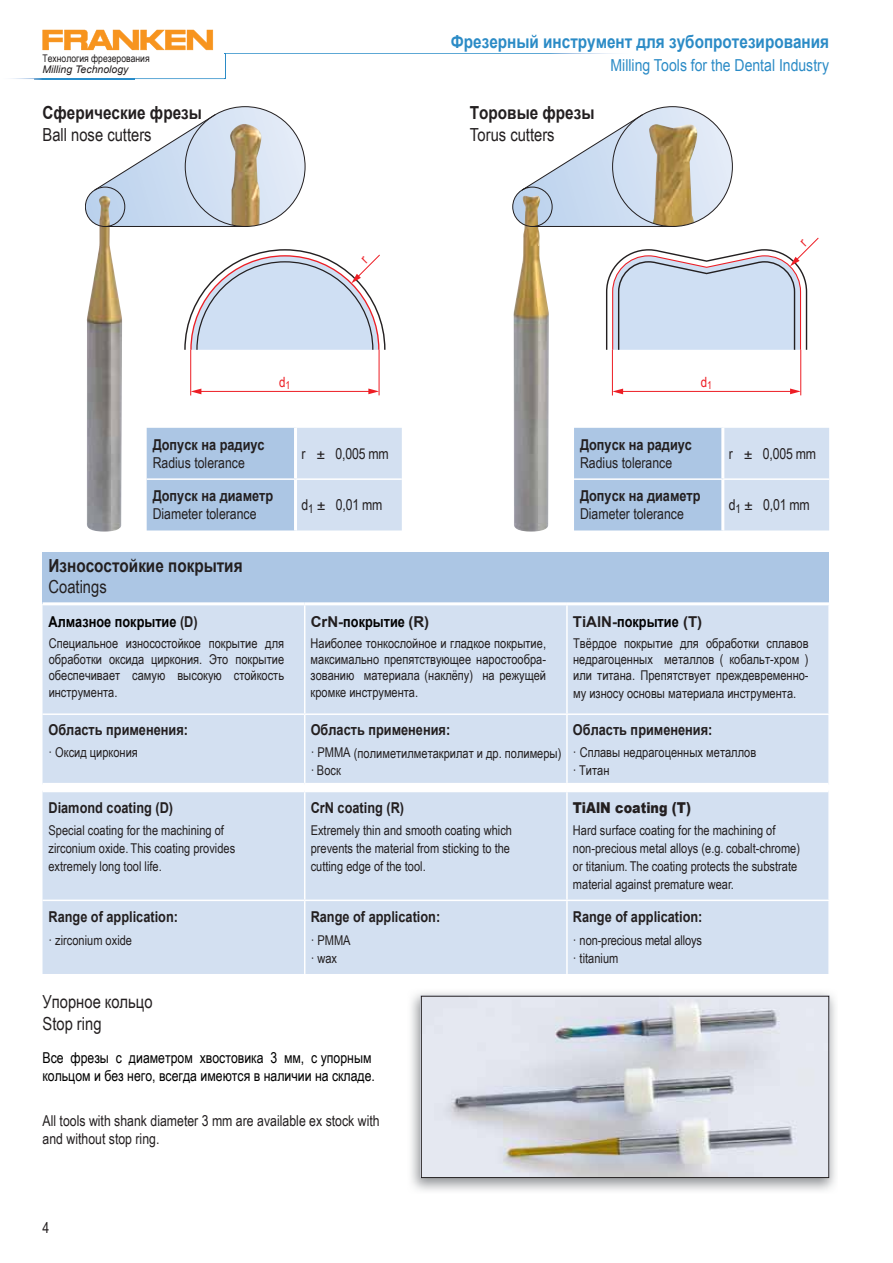
<style>
.page{position:relative;width:893px;height:1263px;background:#fff}
.page>*{position:absolute;margin:0;border:0;box-sizing:border-box;transform-origin:0 0}
.t1{font:700 18px/21.6px "Arial";color:#231f20;scale:.85 1}
.t2{font:700 18px "Arial";color:#2b8bc6;scale:.85 1}
.t3{font:18px/21.6px "Arial Narrow";color:#231f20}
.t4{font:16.5px "Arial";color:#2b8bc6;scale:.85 1}
.t5{font:15px/18px "Arial Narrow";color:#231f20}
.t6{font:700 15px "Arial";color:#231f20;scale:.85 1}
.t7{font:15px/18px "Arial Narrow";color:#010101}
.t8{font:700 15px "Arial";color:#010101;scale:.85 1}
.t9{font:700 15px "Arial";color:#231f20}
.t10{font:900 15px "Arial";color:#231f20;scale:.85 1}
.t11{font:14.1px "Arial Narrow";color:#ed1d24}
.t12{font:13.5px/18px "Arial Narrow";color:#231f20}
.t13{font:10.5px/10.5px "Arial Narrow";color:#231f20}
.s1{font-family:"Arial";font-style:italic}
.s2{font-family:"Arial Narrow";font-weight:400}
.s3{font-family:"Arial";font-weight:700}
.s4{color:#231f20}
.s5{color:#010101}
</style>
<div class="page">
<img style="left:34px;top:46px;width:100px;height:34px">
<svg style="left:43px;top:30px;width:170px;height:20px"></svg>
<img style="left:225px;top:53px;width:390px;height:1px">
<img style="left:11px;top:78px;width:214px;height:1px">
<img style="left:34px;top:78px;width:100px;height:1px">
<svg style="left:225px;top:54px;width:1px;height:25px"></svg>
<img style="left:87px;top:227px;width:35px;height:304px">
<svg style="left:85px;top:106px;width:220px;height:121px"></svg>
<img style="left:513px;top:227px;width:36px;height:304px">
<svg style="left:512px;top:107px;width:220px;height:120px"></svg>
<hr style="left:190px;top:350px;width:1px;height:45px;background:#ed1d24">
<hr style="left:199px;top:391px;width:171px;height:1px;background:#ed1d24">
<svg style="left:368px;top:388px;width:11px;height:6px"></svg>
<svg style="left:191px;top:389px;width:10px;height:5px"></svg>
<hr style="left:379px;top:350px;width:1px;height:45px;background:#ed1d24">
<img style="left:411px;top:992px;width:425px;height:199px">
<img style="left:423px;top:998px;width:404px;height:178px">
<div style="left:421px;top:996px;width:408px;height:182px;border:1px solid #231f20"></div>
<div style="left:43px;top:553px;width:786px;height:51px;background:#acc6e4"></div>
<div style="left:43px;top:605px;width:785px;height:369px;background:#d3e0f1"></div>
<hr style="left:43px;top:602px;width:262px;height:3px;background:#fff">
<hr style="left:305px;top:602px;width:262px;height:3px;background:#fff">
<hr style="left:567px;top:602px;width:263px;height:3px;background:#fff">
<hr style="left:304px;top:605px;width:1px;height:108px;background:#fff">
<hr style="left:566px;top:605px;width:2px;height:108px;background:#fff">
<hr style="left:43px;top:713px;width:262px;height:2px;background:#fff">
<hr style="left:305px;top:713px;width:262px;height:2px;background:#fff">
<hr style="left:304px;top:715px;width:1px;height:68px;background:#fff">
<hr style="left:567px;top:713px;width:263px;height:2px;background:#fff">
<hr style="left:566px;top:715px;width:2px;height:68px;background:#fff">
<hr style="left:304px;top:792px;width:1px;height:107px;background:#fff">
<hr style="left:566px;top:792px;width:2px;height:107px;background:#fff">
<hr style="left:43px;top:899px;width:262px;height:2px;background:#fff">
<hr style="left:305px;top:899px;width:262px;height:2px;background:#fff">
<hr style="left:304px;top:901px;width:1px;height:73px;background:#fff">
<hr style="left:567px;top:899px;width:263px;height:2px;background:#fff">
<hr style="left:566px;top:901px;width:2px;height:73px;background:#fff">
<hr style="left:43px;top:783px;width:262px;height:3px;background:#fff">
<hr style="left:305px;top:783px;width:262px;height:3px;background:#fff">
<hr style="left:567px;top:783px;width:261px;height:3px;background:#fff">
<hr style="left:43px;top:789px;width:262px;height:3px;background:#fff">
<hr style="left:305px;top:789px;width:262px;height:3px;background:#fff">
<hr style="left:567px;top:789px;width:261px;height:3px;background:#fff">
<svg style="left:574px;top:428px;width:255px;height:102px;background:#bbd0e9"></svg>
<hr style="left:721px;top:480px;width:3px;height:50px;background:#fff">
<hr style="left:721px;top:428px;width:3px;height:50px;background:#fff">
<hr style="left:574px;top:478px;width:149px;height:2px;background:#fff">
<hr style="left:723px;top:478px;width:106px;height:2px;background:#fff">
<svg style="left:147px;top:428px;width:255px;height:102px;background:#bbd0e9"></svg>
<hr style="left:294px;top:480px;width:3px;height:50px;background:#fff">
<hr style="left:294px;top:428px;width:3px;height:50px;background:#fff">
<hr style="left:147px;top:478px;width:149px;height:2px;background:#fff">
<hr style="left:296px;top:478px;width:106px;height:2px;background:#fff">
<svg style="left:184px;top:249px;width:202px;height:102px"></svg>
<svg style="left:606px;top:237px;width:212px;height:158px"></svg>
<p class="t13" style="left:43px;top:53px;width:109px">Технология фрезерования<br><span class="s1">Milling Technology</span></p>
<p class="t1" style="left:43px;top:103px;width:189px">Сферические фрезы<br><span class="s2">Ball nose cutters</span></p>
<p class="t2" style="left:451px;top:30px;width:447px">Фрезерный инструмент для зубопротезирования</p>
<p class="t4" style="left:611px;top:55px;width:259px">Milling Tools for the Dental Industry</p>
<p class="t1" style="left:470px;top:103px;width:148px">Торовые фрезы<br><span class="s2">Torus cutters</span></p>
<p class="t11" style="left:279px;top:372px;width:13px">d<sub>1</sub></p>
<p class="t11" style="left:701px;top:372px;width:13px">d<sub>1</sub></p>
<p class="t5" style="left:153px;top:435px;width:113px"><span class="s3">Допуск на радиус<br></span>Radius tolerance</p>
<p class="t5" style="left:302px;top:444px;width:89px">r ± 0,005 mm</p>
<p class="t5" style="left:153px;top:486px;width:122px"><span class="s3">Допуск на диаметр<br></span>Diameter tolerance</p>
<p class="t5" style="left:302px;top:495px;width:83px">d<sub>1</sub> ± 0,01 mm</p>
<p class="t5" style="left:580px;top:435px;width:113px"><span class="s3">Допуск на радиус<br></span>Radius tolerance</p>
<p class="t5" style="left:729px;top:444px;width:89px">r ± 0,005 mm</p>
<p class="t5" style="left:580px;top:486px;width:122px"><span class="s3">Допуск на диаметр<br></span>Diameter tolerance</p>
<p class="t5" style="left:729px;top:495px;width:83px">d<sub>1</sub> ± 0,01 mm</p>
<p class="t1" style="left:49px;top:555px;width:230px">Износостойкие покрытия<br><span class="s2">Coatings</span></p>
<p class="t8" style="left:49px;top:611px;width:177px">Алмазное покрытие <span class="s4">(D)</span></p>
<p class="t8" style="left:311px;top:611px;width:141px"><span class="s4">CrN-</span>покрытие <span class="s4">(R)</span></p>
<p class="t9" style="left:573px;top:611px;width:131px">TiAlN-<span class="s5">покрытие</span> (T)</p>
<p class="t12" style="left:49px;top:634px;width:237px;line-height:16.2px;text-align:justify">Специальное износостойкое покрытие для обработки оксида циркония. Это покрытие обеспечивает самую высокую стойкость инструмента.</p>
<p class="t12" style="left:311px;top:634px;width:237px;line-height:16.2px;text-align:justify">Наиболее тонкослойное и гладкое покрытие, максимально препятствующее наростообра&shy;зованию материала (наклёпу) на режущей кромке инструмента.</p>
<p class="t12" style="left:573px;top:634px;width:237px;line-height:16.2px;text-align:justify">Твёрдое покрытие для обработки сплавов недрагоценных металлов ( кобальт-хром ) или титана. Препятствует преждевременно-</p>
<p class="t12" style="left:573px;top:684px;width:225px">му износу основы материала инструмента.</p>
<p class="t6" style="left:49px;top:719px;width:166px">Область применения:</p>
<p class="t12" style="left:49px;top:742px;width:91px">· Оксид циркония</p>
<p class="t6" style="left:48px;top:798px;width:148px">Diamond coating (D)</p>
<p class="t12" style="left:48px;top:821px;width:188px">Special coating for the machining of zirconium oxide. This coating provides extremely long tool life.</p>
<p class="t6" style="left:48px;top:907px;width:154px">Range of application:</p>
<p class="t12" style="left:48px;top:930px;width:85px">· zirconium oxide</p>
<p class="t6" style="left:311px;top:719px;width:166px">Область применения:</p>
<p class="t12" style="left:311px;top:744px;width:252px;line-height:17.2px">· PMMA (полиметилметакрилат и др. полимеры) · Воск</p>
<p class="t6" style="left:311px;top:798px;width:111px">CrN coating (R)</p>
<p class="t12" style="left:311px;top:821px;width:203px">Extremely thin and smooth coating which prevents the material from sticking to the cutting edge of the tool.</p>
<p class="t6" style="left:311px;top:907px;width:154px">Range of application:</p>
<p class="t12" style="left:311px;top:930px;width:41px">· PMMA · wax</p>
<p class="t6" style="left:573px;top:719px;width:166px">Область применения:</p>
<p class="t12" style="left:573px;top:742px;width:185px">· Сплавы недрагоценных металлов · Титан</p>
<p class="t10" style="left:573px;top:796px;width:140px">TiAlN coating (T)</p>
<p class="t12" style="left:573px;top:821px;width:229px">Hard surface coating for the machining of non-precious metal alloys (e.g. cobalt-chrome) or titanium. The coating protects the substrate material against premature wear.</p>
<p class="t6" style="left:573px;top:907px;width:154px">Range of application:</p>
<p class="t12" style="left:573px;top:930px;width:131px">· non-precious metal alloys · titanium</p>
<p class="t3" style="left:43px;top:990px;width:112px">Упорное кольцо<br>Stop ring</p>
<p class="t7" style="left:43px;top:1048px;width:334px">Все фрезы с диаметром хвостовика 3 мм, с упорным кольцом и без него, всегда имеются в наличии на складе.</p>
<p class="t5" style="left:43px;top:1111px;width:339px">All tools with shank diameter 3 mm are available ex stock with and without stop ring.</p>
<p class="t5" style="left:43px;top:1218px;width:8px">4</p>
</div>
